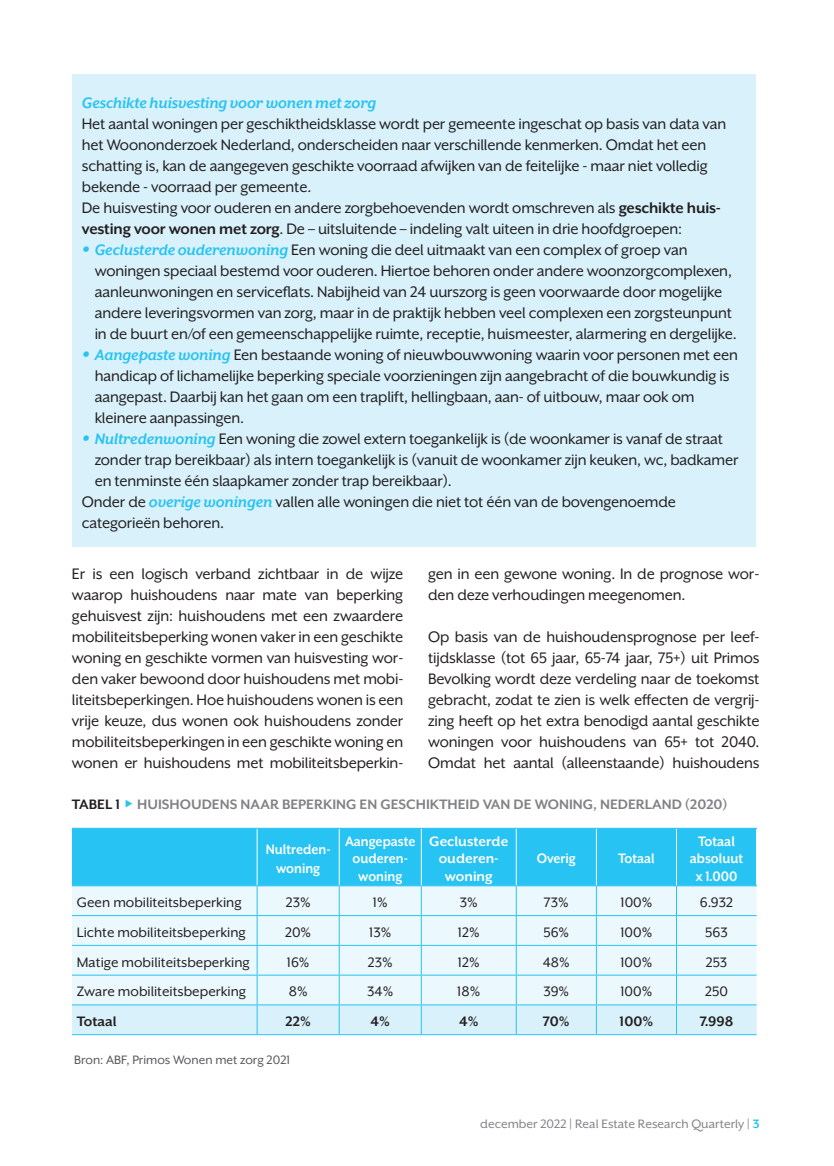
<style>
.page{position:relative;width:834px;height:1166px;background:#fff}
.page>*{position:absolute;margin:0;border:0;box-sizing:border-box;transform-origin:0 0}
.t1{font:17.5px/21px "Mr Eaves XL San OT";letter-spacing:-.01em;color:#231f20}
.t2{font:italic 700 17.5px "Mr Eaves XL San OT";letter-spacing:-.01em;color:#27c3f3}
.t3{font:15.75px "Mr Eaves XL San OT";color:#231f20}
.t4{font:700 15.75px/17.5px "Mr Eaves XL San OT";color:#fff;text-align:center;scale:.92 1}
.t5{font:700 15.75px "Mr Eaves XL San OT";color:#808285}
.t6{font:700 15.75px/17.5px "Mr Eaves XL San OT";color:#fff;text-align:center}
.t7{font:700 15.75px "Mr Eaves XL San OT";color:#231f20}
.t8{font:14px "Mr Eaves XL San OT";color:#808285}
.t9{font:14px "Mr Eaves XL San OT";color:#57585a}
.s1{font-weight:700}
.s2{font-weight:700;font-style:italic;font-size:31.5px;color:#27c3f3}
.s3{font-weight:700;font-style:italic;color:#27c3f3}
.s4{color:#231f20}
.s5{font-weight:700;color:#27c3f3}
</style>
<div class="page">
<div style="left:72px;top:74px;width:683px;height:473px;background:#d8f1fb"></div>
<div style="left:72px;top:829px;width:684px;height:56px;background:#27c3f3"></div>
<hr style="left:257px;top:829px;width:1px;height:56px;background:#fff">
<hr style="left:339px;top:829px;width:1px;height:56px;background:#fff">
<hr style="left:421px;top:829px;width:1px;height:56px;background:#fff">
<hr style="left:515px;top:829px;width:1px;height:56px;background:#fff">
<hr style="left:596px;top:829px;width:1px;height:56px;background:#fff">
<hr style="left:676px;top:829px;width:1px;height:56px;background:#fff">
<hr style="left:72px;top:828px;width:185px;height:1px;background:#27c3f3">
<hr style="left:257px;top:828px;width:82px;height:1px;background:#27c3f3">
<hr style="left:339px;top:828px;width:82px;height:1px;background:#27c3f3">
<hr style="left:421px;top:828px;width:95px;height:1px;background:#27c3f3">
<hr style="left:516px;top:828px;width:80px;height:1px;background:#27c3f3">
<hr style="left:596px;top:828px;width:80px;height:1px;background:#27c3f3">
<hr style="left:676px;top:828px;width:80px;height:1px;background:#27c3f3">
<hr style="left:72px;top:885px;width:185px;height:1px;background:#27c3f3">
<hr style="left:257px;top:885px;width:82px;height:1px;background:#27c3f3">
<hr style="left:339px;top:885px;width:82px;height:1px;background:#27c3f3">
<hr style="left:421px;top:885px;width:95px;height:1px;background:#27c3f3">
<hr style="left:516px;top:885px;width:80px;height:1px;background:#27c3f3">
<hr style="left:596px;top:885px;width:80px;height:1px;background:#27c3f3">
<hr style="left:676px;top:885px;width:80px;height:1px;background:#27c3f3">
<hr style="left:72px;top:1034px;width:185px;height:1px;background:#27c3f3">
<hr style="left:257px;top:1034px;width:82px;height:1px;background:#27c3f3">
<hr style="left:339px;top:1034px;width:82px;height:1px;background:#27c3f3">
<hr style="left:421px;top:1034px;width:95px;height:1px;background:#27c3f3">
<hr style="left:516px;top:1034px;width:80px;height:1px;background:#27c3f3">
<hr style="left:596px;top:1034px;width:80px;height:1px;background:#27c3f3">
<hr style="left:676px;top:1034px;width:80px;height:1px;background:#27c3f3">
<svg style="left:72px;top:886px;width:684px;height:148px;background:#e0f4fc"></svg>
<p class="t2" style="left:82px;top:93px;width:296px">Geschikte huisvesting voor wonen met zorg</p>
<p class="t1" style="left:82px;top:113px;width:646px">Het aantal woningen per geschiktheidsklasse wordt per gemeente ingeschat op basis van data van het Woononderzoek Nederland, onderscheiden naar verschillende kenmerken. Omdat het een schatting is, kan de aangegeven geschikte voorraad afwijken van de feitelijke - maar niet volledig bekende - voorraad per gemeente.<br>De huisvesting voor ouderen en andere zorgbehoevenden wordt omschreven als <span class="s1">geschikte huis&shy;vesting voor wonen met zorg</span>. De – uitsluitende – indeling valt uiteen in drie hoofdgroepen:</p>
<p class="t1" style="left:95px;top:239px;width:643px;text-indent:-13px"><span class="s2">•</span> <span class="s3">Geclusterde ouderenwoning</span> Een woning die deel uitmaakt van een complex of groep van woningen speciaal bestemd voor ouderen. Hiertoe behoren onder andere woonzorgcomplexen, aanleunwoningen en serviceflats. Nabijheid van 24 uurszorg is geen voorwaarde door mogelijke andere leveringsvormen van zorg, maar in de praktijk hebben veel complexen een zorgsteunpunt in de buurt en/of een gemeenschappelijke ruimte, receptie, huismeester, alarmering en dergelijke.</p>
<p class="t1" style="left:95px;top:344px;width:644px;text-indent:-13px"><span class="s2">•</span> <span class="s3">Aangepaste woning</span> Een bestaande woning of nieuwbouwwoning waarin voor personen met een handicap of lichamelijke beperking speciale voorzieningen zijn aangebracht of die bouwkundig is aangepast. Daarbij kan het gaan om een traplift, hellingbaan, aan- of uitbouw, maar ook om kleinere aanpassingen.</p>
<p class="t1" style="left:82px;top:428px;width:642px"><span class="s2">•</span> <span class="s3">Nultredenwoning</span> Een woning die zowel extern toegankelijk is (de woonkamer is vanaf de straat</p>
<p class="t1" style="left:95px;top:449px;width:645px">zonder trap bereikbaar) als intern toegankelijk is (vanuit de woonkamer zijn keuken, wc, badkamer</p>
<p class="t1" style="left:95px;top:470px;width:358px">en tenminste één slaapkamer zonder trap bereikbaar).</p>
<p class="t1" style="left:82px;top:491px;width:595px">Onder de <span class="s3">overige woningen</span> vallen alle woningen die niet tot één van de bovengenoemde</p>
<p class="t1" style="left:82px;top:512px;width:143px">categorieën behoren.</p>
<p class="t1" style="left:72px;top:563px;width:333px;text-align:justify">Er is een logisch verband zichtbaar in de wijze waarop huishoudens naar mate van beperking gehuisvest zijn: huishoudens met een zwaardere mobiliteitsbeperking wonen vaker in een geschikte woning en geschikte vormen van huisvesting wor&shy;den vaker bewoond door huishoudens met mobi&shy;liteitsbeperkingen. Hoe huishoudens wonen is een vrije keuze, dus wonen ook huishoudens zonder mobiliteitsbeperkingen in een geschikte woning en wonen er huishoudens met mobiliteitsbeperkin-</p>
<p class="t1" style="left:428px;top:563px;width:333px">gen in een gewone woning. In de prognose wor&shy;den deze verhoudingen meegenomen.</p>
<p class="t1" style="left:428px;top:626px;width:333px;text-align:justify">Op basis van de huishoudensprognose per leef&shy;tijdsklasse (tot 65 jaar, 65-74 jaar, 75+) uit Primos Bevolking wordt deze verdeling naar de toekomst gebracht, zodat te zien is welk effecten de vergrij&shy;zing heeft op het extra benodigd aantal geschikte woningen voor huishoudens van 65+ tot 2040.<br>Omdat het aantal (alleenstaande) huishoudens</p>
<p class="t5" style="left:72px;top:796px;width:657px"><span class="s4">TABEL 1</span> HUISHOUDENS NAAR BEPERKING EN GESCHIKTHEID VAN DE WONING, NEDERLAND (2020)</p>
<p class="t4" style="left:265px;top:839px;width:72px;line-height:19.2px">Nultreden&shy;woning</p>
<p class="t4" style="left:345px;top:832px;width:78px">Aangepaste ouderen&shy;woning</p>
<p class="t6" style="left:429px;top:832px;width:80px">Geclusterde ouderen&shy;woning</p>
<p class="t4" style="left:689px;top:832px;width:60px">Totaal absoluut x 1.000</p>
<p class="t4" style="left:536px;top:850px;width:44px">Overig</p>
<p class="t4" style="left:618px;top:850px;width:41px">Totaal</p>
<p class="t3" style="left:77px;top:894px;width:166px">Geen mobiliteitsbeperking</p>
<p class="t3" style="left:286px;top:894px;width:26px">23%</p>
<p class="t3" style="left:373px;top:894px;width:16px">1%</p>
<p class="t3" style="left:459px;top:894px;width:19px">3%</p>
<p class="t3" style="left:544px;top:894px;width:26px">73%</p>
<p class="t3" style="left:620px;top:894px;width:33px">100%</p>
<p class="t3" style="left:699px;top:894px;width:35px">6.932</p>
<p class="t3" style="left:77px;top:923px;width:170px">Lichte mobiliteitsbeperking</p>
<p class="t3" style="left:285px;top:923px;width:28px">20%</p>
<p class="t3" style="left:369px;top:923px;width:24px">13%</p>
<p class="t3" style="left:458px;top:923px;width:23px">12%</p>
<p class="t3" style="left:543px;top:923px;width:27px">56%</p>
<p class="t3" style="left:620px;top:923px;width:33px">100%</p>
<p class="t3" style="left:705px;top:923px;width:24px">563</p>
<p class="t3" style="left:77px;top:953px;width:174px">Matige mobiliteitsbeperking</p>
<p class="t3" style="left:287px;top:953px;width:24px">16%</p>
<p class="t3" style="left:368px;top:953px;width:26px">23%</p>
<p class="t3" style="left:458px;top:953px;width:23px">12%</p>
<p class="t3" style="left:542px;top:953px;width:28px">48%</p>
<p class="t3" style="left:620px;top:953px;width:33px">100%</p>
<p class="t3" style="left:705px;top:953px;width:23px">253</p>
<p class="t3" style="left:77px;top:983px;width:171px">Zware mobiliteitsbeperking</p>
<p class="t3" style="left:289px;top:983px;width:20px">8%</p>
<p class="t3" style="left:367px;top:983px;width:28px">34%</p>
<p class="t3" style="left:457px;top:983px;width:24px">18%</p>
<p class="t3" style="left:543px;top:983px;width:27px">39%</p>
<p class="t3" style="left:620px;top:983px;width:33px">100%</p>
<p class="t3" style="left:705px;top:983px;width:24px">250</p>
<p class="t7" style="left:77px;top:1012px;width:41px">Totaal</p>
<p class="t7" style="left:285px;top:1012px;width:27px">22%</p>
<p class="t7" style="left:370px;top:1012px;width:21px">4%</p>
<p class="t7" style="left:459px;top:1012px;width:21px">4%</p>
<p class="t7" style="left:543px;top:1012px;width:28px">70%</p>
<p class="t7" style="left:619px;top:1012px;width:35px">100%</p>
<p class="t7" style="left:699px;top:1012px;width:35px">7.998</p>
<p class="t9" style="left:74px;top:1052px;width:217px">Bron: ABF, Primos Wonen met zorg 2021</p>
<p class="t8" style="left:480px;top:1116px;width:281px">december 2022 | Real Estate Research Quarterly | <span class="s5">3</span></p>
</div>
